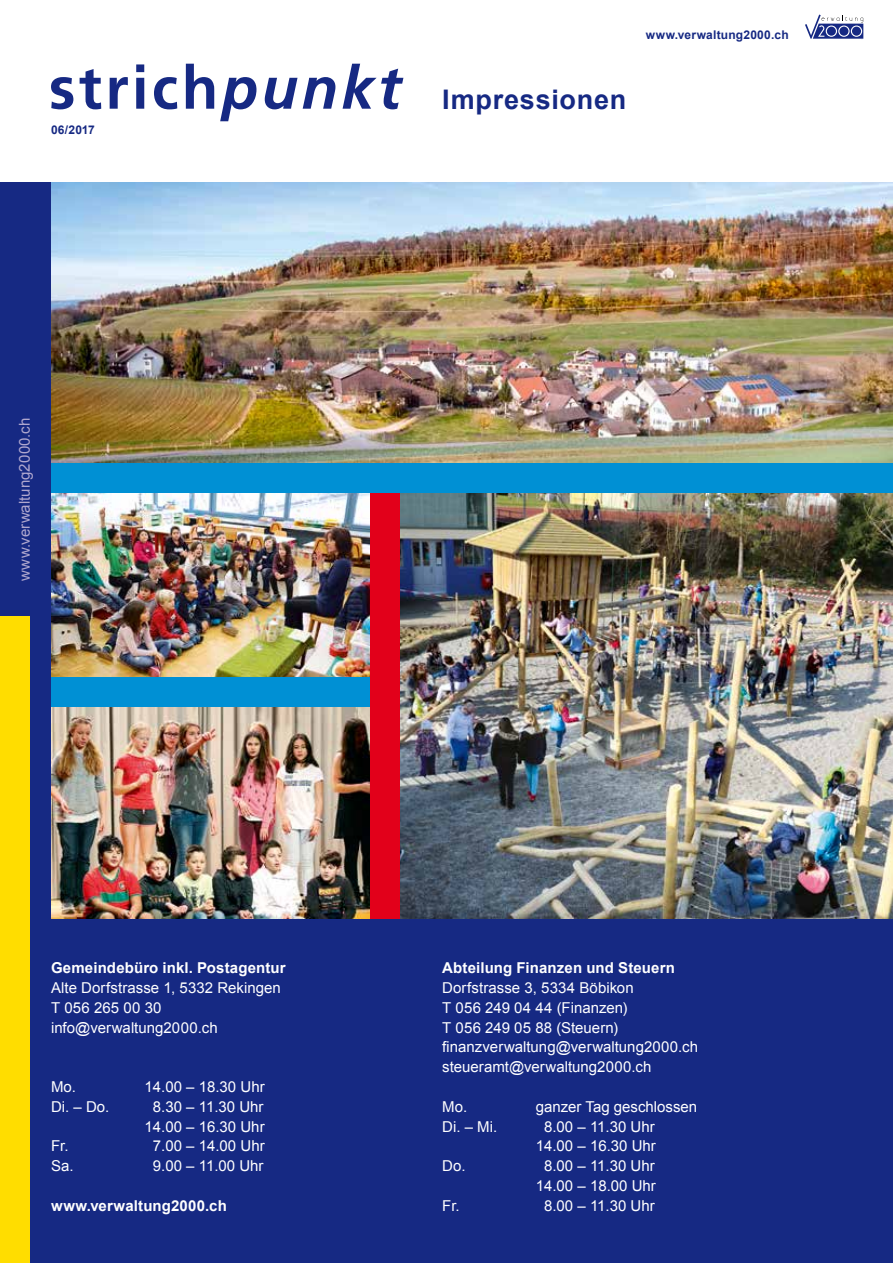
<style>
.page{position:relative;width:893px;height:1263px;background:#fff}
.page>*{position:absolute;margin:0;border:0;box-sizing:border-box;transform-origin:0 0}
.t1{font:700 27px "Arial";letter-spacing:.03em;color:#162983}
.t2{font:15px/19.8px "Arial";color:#fff;text-align:center}
.t3{font:700 15px "Arial";letter-spacing:.01em;color:#fff}
.t4{font:15px "Arial";letter-spacing:.005em;color:#afa7ce}
.t5{font:700 12px "Arial";letter-spacing:.02em;color:#162983}
</style>
<div class="page">
<div style="left:0;top:182px;width:893px;height:1081px;background:#162983"></div>
<svg style="left:805px;top:15px;width:58px;height:24px"></svg>
<div style="left:0;top:617px;width:30px;height:646px;background:#fd0"></div>
<img style="left:400px;top:493px;width:493px;height:425px">
<img style="left:51px;top:706px;width:319px;height:212px">
<img style="left:51px;top:182px;width:842px;height:281px">
<img style="left:51px;top:493px;width:319px;height:184px">
<div style="left:51px;top:677px;width:319px;height:29px;background:#0090d4"></div>
<div style="left:370px;top:480px;width:30px;height:438px;background:#e2001a"></div>
<div style="left:51px;top:463px;width:842px;height:30px;background:#0090d4"></div>
<svg style="left:51px;top:64px;width:352px;height:57px"></svg>
<p class="t5" style="left:51px;top:122px;width:45px">06/2017</p>
<p class="t4" style="left:15px;top:581px;width:165px;rotate:-90deg">www.verwaltung2000.ch</p>
<p class="t3" style="left:51px;top:958px;width:236px">Gemeindebüro inkl. Postagentur</p>
<p class="t2" style="left:51px;top:978px;width:231px;text-align:left">Alte Dorfstrasse 1, 5332 Rekingen<br>T 056 265 00 30 info@verwaltung2000.ch</p>
<p class="t2" style="left:51px;top:1077px;width:27px">Mo.</p>
<p class="t2" style="left:145px;top:1077px;width:122px">14.00 – 18.30 Uhr</p>
<p class="t2" style="left:51px;top:1097px;width:60px">Di. – Do.</p>
<p class="t2" style="left:145px;top:1097px;width:122px">8.30 – 11.30 Uhr<br>14.00 – 16.30 Uhr</p>
<p class="t2" style="left:51px;top:1136px;width:19px">Fr.</p>
<p class="t2" style="left:153px;top:1136px;width:113px">7.00 – 14.00 Uhr</p>
<p class="t2" style="left:51px;top:1156px;width:24px">Sa.</p>
<p class="t2" style="left:153px;top:1156px;width:112px">9.00 – 11.00 Uhr</p>
<p class="t3" style="left:51px;top:1195px;width:177px">www.verwaltung2000.ch</p>
<h1 class="t1" style="left:442px;top:82px;width:186px">Impressionen</h1>
<p class="t5" style="left:646px;top:26px;width:144px">www.verwaltung2000.ch</p>
<p class="t3" style="left:442px;top:958px;width:234px">Abteilung Finanzen und Steuern</p>
<p class="t2" style="left:442px;top:978px;width:257px;text-align:left">Dorfstrasse 3, 5334 Böbikon<br>T 056 249 04 44 (Finanzen)<br>T 056 249 05 88 (Steuern) finanzverwaltung@verwaltung2000.ch steueramt@verwaltung2000.ch</p>
<p class="t2" style="left:442px;top:1097px;width:27px">Mo.</p>
<p class="t2" style="left:536px;top:1097px;width:163px">ganzer Tag geschlossen</p>
<p class="t2" style="left:442px;top:1116px;width:57px">Di. – Mi.</p>
<p class="t2" style="left:536px;top:1116px;width:122px">8.00 – 11.30 Uhr<br>14.00 – 16.30 Uhr</p>
<p class="t2" style="left:442px;top:1156px;width:25px">Do.</p>
<p class="t2" style="left:536px;top:1156px;width:122px">8.00 – 11.30 Uhr<br>14.00 – 18.00 Uhr</p>
<p class="t2" style="left:442px;top:1195px;width:19px">Fr.</p>
<p class="t2" style="left:544px;top:1195px;width:112px">8.00 – 11.30 Uhr</p>
</div>
